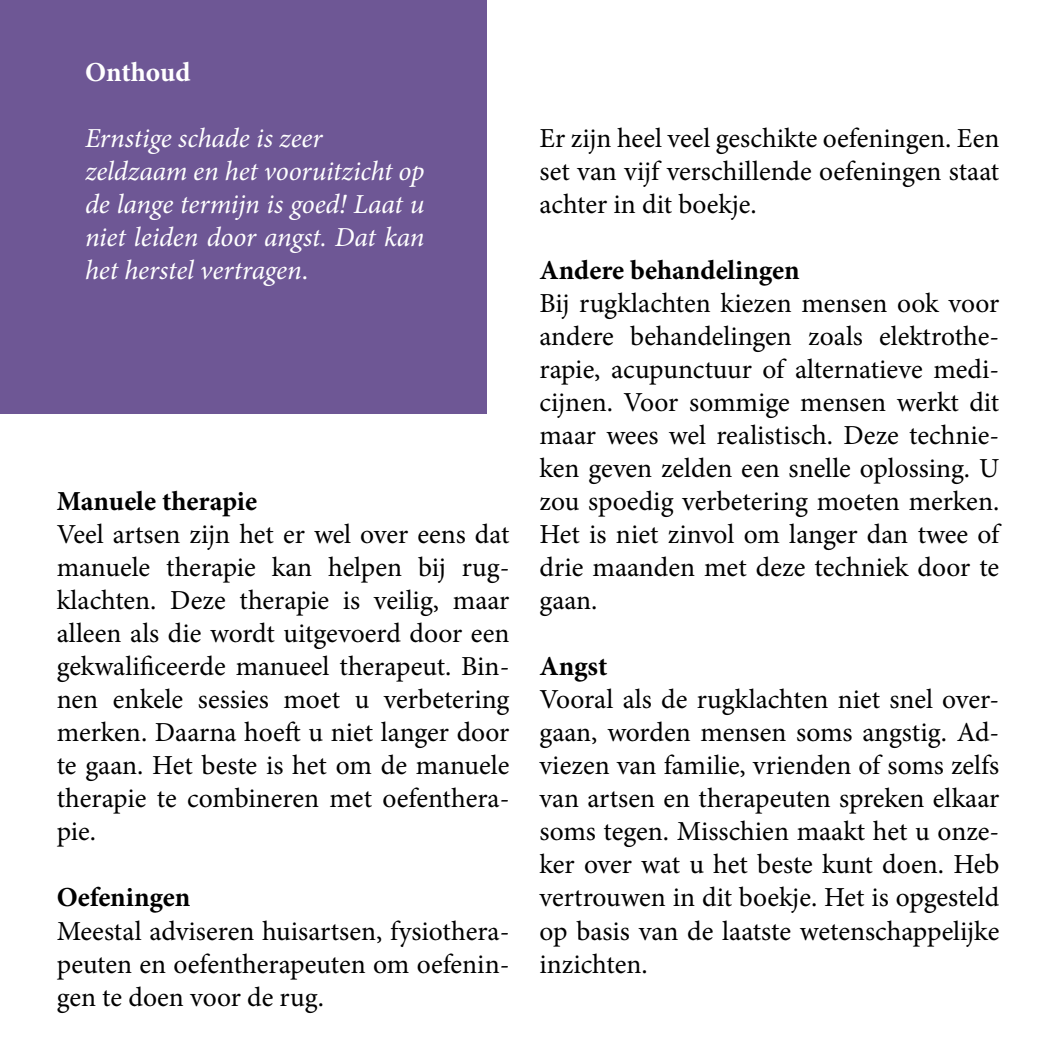
<style>
.page{position:relative;width:1049px;height:1049px;background:#fff}
.page>*{position:absolute;margin:0;border:0;box-sizing:border-box;transform-origin:0 0}
.t1{font:27.5px/33px "Minion Pro";color:#000;text-align:justify}
.t2{font:italic 27.5px/33px "Minion Pro";letter-spacing:-.005em;color:#fff}
.t3{font:700 27.5px "Minion Pro";letter-spacing:-.005em;color:#000}
.t4{font:700 27.5px "Minion Pro";color:#fff}
.s1{font-style:normal}
</style>
<div class="page">
<div style="left:0;top:0;width:487px;height:414px;background:#6e5795"></div>
<p class="t4" style="left:85px;top:53px;width:107px">Onthoud</p>
<p class="t2" style="left:85px;top:122px;width:341px">Ernstige schade is zeer zeldzaam en het vooruitzicht op de lange termijn is goed! Laat u niet leiden door angst. Dat kan het herstel vertragen<span class="s1">.</span></p>
<p class="t3" style="left:57px;top:482px;width:202px">Manuele therapie</p>
<p class="t1" style="left:57px;top:518px;width:454px">Veel artsen zijn het er wel over eens dat manuele therapie kan helpen bij rug&shy;klachten. Deze therapie is veilig, maar alleen als die wordt uitgevoerd door een gekwalificeerde manueel therapeut. Bin&shy;nen enkele sessies moet u verbetering merken. Daarna hoeft u niet langer door te gaan. Het beste is het om de manuele therapie te combineren met oefenthera&shy;pie.</p>
<p class="t3" style="left:57px;top:878px;width:135px">Oefeningen</p>
<p class="t1" style="left:57px;top:914px;width:454px">Meestal adviseren huisartsen, fysiothera&shy;peuten en oefentherapeuten om oefenin&shy;gen te doen voor de rug.</p>
<p class="t1" style="left:539px;top:122px;width:461px">Er zijn heel veel geschikte oefeningen. Een set van vijf verschillende oefeningen staat achter in dit boekje.</p>
<p class="t3" style="left:539px;top:251px;width:262px">Andere behandelingen</p>
<p class="t1" style="left:539px;top:287px;width:461px">Bij rugklachten kiezen mensen ook voor andere behandelingen zoals elektrothe&shy;rapie, acupunctuur of alternatieve medi&shy;cijnen. Voor sommige mensen werkt dit maar wees wel realistisch. Deze technie&shy;ken geven zelden een snelle oplossing. U zou spoedig verbetering moeten merken.<br>Het is niet zinvol om langer dan twee of drie maanden met deze techniek door te gaan.</p>
<p class="t3" style="left:539px;top:647px;width:69px">Angst</p>
<p class="t1" style="left:539px;top:683px;width:461px">Vooral als de rugklachten niet snel over&shy;gaan, worden mensen soms angstig. Ad&shy;viezen van familie, vrienden of soms zelfs van artsen en therapeuten spreken elkaar soms tegen. Misschien maakt het u onze&shy;ker over wat u het beste kunt doen. Heb vertrouwen in dit boekje. Het is opgesteld op basis van de laatste wetenschappelijke inzichten.</p>
</div>
